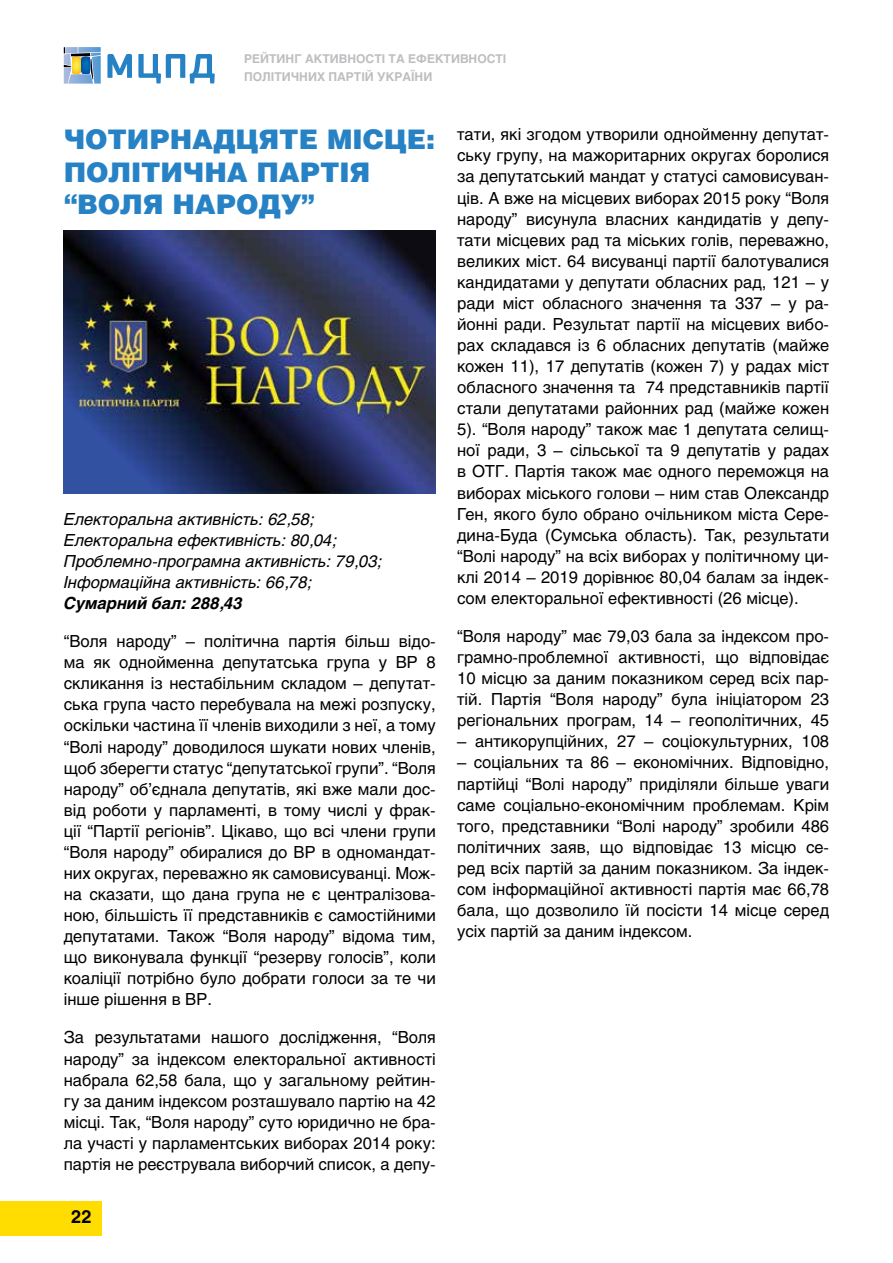
<style>
.page{position:relative;width:893px;height:1263px;background:#fff}
.page>*{position:absolute;margin:0;border:0;box-sizing:border-box;transform-origin:0 0}
.t1{font:900 27px/32.4px "Helios";letter-spacing:-.005em;color:#2682c5}
.t2{font:700 18px "Helios";color:#000}
.t3{font:16.5px/21px "Helios";color:#000;text-align:justify}
.t4{font:italic 16.5px/21px "Helios";color:#000}
.t5{font:italic 700 16.5px "Helios";color:#000}
.t6{font:700 12px/18px "Helios";color:#bcbec0}
</style>
<div class="page">
<div style="left:0;top:1201px;width:102px;height:34px;background:#fd0"></div>
<svg style="left:64px;top:47px;width:37px;height:37px"></svg>
<svg style="left:107px;top:54px;width:25px;height:24px"></svg>
<svg style="left:138px;top:54px;width:77px;height:29px"></svg>
<img style="left:64px;top:230px;width:372px;height:264px">
<p class="t6" style="left:244px;top:50px;width:264px">РЕЙТИНГ АКТИВНОСТІ ТА ЕФЕКТИВНОСТІ<br>ПОЛІТИЧНИХ ПАРТІЙ УКРАЇНИ</p>
<h1 class="t1" style="left:64px;top:122px;width:373px">ЧОТИРНАДЦЯТЕ МІСЦЕ:<br>ПОЛІТИЧНА ПАРТІЯ “ВОЛЯ НАРОДУ”</h1>
<p class="t4" style="left:64px;top:508px;width:320px">Електоральна активність: 62,58; Електоральна ефективність: 80,04; Проблемно-програмна активність: 79,03; Інформаційна активність: 66,78;</p>
<p class="t5" style="left:64px;top:594px;width:180px">Сумарний бал: 288,43</p>
<p class="t3" style="left:64px;top:631px;width:374px">“Воля народу” – політична партія більш відо&shy;ма як однойменна депутатська група у ВР 8 скликання із нестабільним складом – депутат&shy;ська група часто перебувала на межі розпуску, оскільки частина її членів виходили з неї, а тому “Волі народу” доводилося шукати нових членів, щоб зберегти статус “депутатської групи”. “Воля народу” об’єднала депутатів, які вже мали дос&shy;від роботи у парламенті, в тому числі у фрак&shy;ції “Партії регіонів”. Цікаво, що всі члени групи “Воля народу” обиралися до ВР в одномандат&shy;них округах, переважно як самовисуванці. Мож&shy;на сказати, що дана група не є централізова&shy;ною, більшість її представників є самостійними депутатами. Також “Воля народу” відома тим, що виконувала функції “резерву голосів”, коли коаліції потрібно було добрати голоси за те чи інше рішення в ВР.</p>
<p class="t3" style="left:64px;top:1027px;width:374px">За результатами нашого дослідження, “Воля народу” за індексом електоральної активності набрала 62,58 бала, що у загальному рейтин&shy;гу за даним індексом розташувало партію на 42 місці. Так, “Воля народу” суто юридично не бра&shy;ла участі у парламентських виборах 2014 року: партія не реєструвала виборчий список, а депу-</p>
<p class="t2" style="left:71px;top:1206px;width:22px">22</p>
<p class="t3" style="left:457px;top:124px;width:374px">тати, які згодом утворили однойменну депутат&shy;ську групу, на мажоритарних округах боролися за депутатський мандат у статусі самовисуван&shy;ців. А вже на місцевих виборах 2015 року “Воля народу” висунула власних кандидатів у депу&shy;тати місцевих рад та міських голів, переважно, великих міст. 64 висуванці партії балотувалися кандидатами у депутати обласних рад, 121 – у ради міст обласного значення та 337 – у ра&shy;йонні ради. Результат партії на місцевих вибо&shy;рах складався із 6 обласних депутатів (майже кожен 11), 17 депутатів (кожен 7) у радах міст обласного значення та 74 представників партії стали депутатами районних рад (майже кожен 5). “Воля народу” також має 1 депутата селищ&shy;ної ради, 3 – сільської та 9 депутатів у радах в ОТГ. Партія також має одного переможця на виборах міського голови – ним став Олександр Ген, якого було обрано очільником міста Сере&shy;дина-Буда (Сумська область). Так, результати “Волі народу” на всіх виборах у політичному ци&shy;клі 2014 – 2019 дорівнює 80,04 балам за індек&shy;сом електоральної ефективності (26 місце).</p>
<p class="t3" style="left:457px;top:625px;width:374px">“Воля народу” має 79,03 бала за індексом про&shy;грамно-проблемної активності, що відповідає 10 місцю за даним показником серед всіх пар&shy;тій. Партія “Воля народу” була ініціатором 23 регіональних програм, 14 – геополітичних, 45</p>
<p class="t3" style="left:457px;top:731px;width:374px">– антикорупційних, 27 – соціокультурних, 108</p>
<p class="t3" style="left:457px;top:752px;width:374px">– соціальних та 86 – економічних. Відповідно, партійці “Волі народу” приділяли більше уваги саме соціально-економічним проблемам. Крім того, представники “Волі народу” зробили 486 політичних заяв, що відповідає 13 місцю се&shy;ред всіх партій за даним показником. За індек&shy;сом інформаційної активності партія має 66,78 бала, що дозволило їй посісти 14 місце серед усіх партій за даним індексом.</p>
</div>
